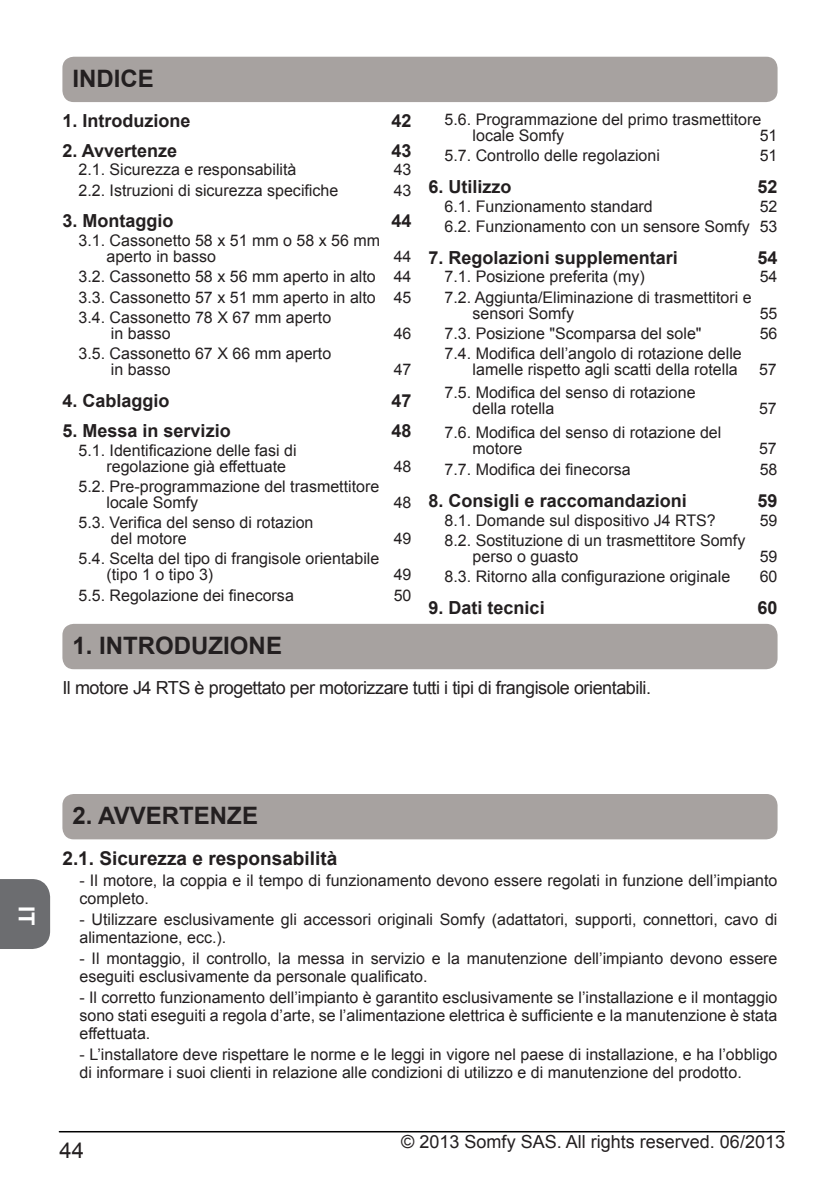
<style>
.page{position:relative;width:840px;height:1191px;background:#fff}
.page>*{position:absolute;margin:0;border:0;box-sizing:border-box;transform-origin:0 0}
.t1{font:700 24px "Arial";color:#231f20}
.t2{font:22px "Arial";color:#231f20}
.t3{font:700 22px "Arial";color:#fff}
.t4{font:700 19px "Arial";color:#231f20}
.t5{font:700 18px "Arial";color:#231f20}
.t6{font:18px "Arial";letter-spacing:-.025em;color:#231f20}
.t7{font:18px "Arial";color:#231f20}
.t8{font:16px/16px "Arial";color:#231f20}
</style>
<div class="page">
<hr style="left:59px;top:1131px;width:725px;height:1px;background:#000">
<div style="left:0;top:879px;width:50px;height:70px;background:#6c6d70"></div>
<div style="left:62px;top:794px;width:715px;height:45px;background:#a7a2a0;border-radius:11px"></div>
<div style="left:62px;top:57px;width:715px;height:45px;background:#a7a2a0;border-radius:11px"></div>
<div style="left:62px;top:624px;width:715px;height:45px;background:#a7a2a0;border-radius:11px"></div>
<h1 class="t1" style="left:72px;top:62px;width:83px">INDICE</h1>
<p class="t5" style="left:62px;top:108px;width:130px">1. Introduzione</p>
<p class="t5" style="left:391px;top:108px;width:22px">42</p>
<p class="t5" style="left:62px;top:138px;width:116px">2. Avvertenze</p>
<p class="t5" style="left:391px;top:138px;width:22px">43</p>
<p class="t8" style="left:78px;top:162px;width:219px">2.1. Sicurezza e responsabilità</p>
<p class="t8" style="left:393px;top:162px;width:19px">43</p>
<p class="t8" style="left:78px;top:182px;width:261px">2.2. Istruzioni di sicurezza specifiche</p>
<p class="t8" style="left:393px;top:182px;width:19px">43</p>
<p class="t5" style="left:62px;top:209px;width:113px">3. Montaggio</p>
<p class="t5" style="left:391px;top:209px;width:22px">44</p>
<p class="t8" style="left:106px;top:233px;width:275px;text-indent:-28px">3.1. Cassonetto 58 x 51 mm o 58 x 56 mm aperto in basso</p>
<p class="t8" style="left:78px;top:246px;width:334px;line-height:20.2px;text-align:justify;text-indent:315px">44<br>3.2. Cassonetto 58 x 56 mm aperto in alto 44<br>3.3. Cassonetto 57 x 51 mm aperto in alto 45<br>3.4. Cassonetto 78 X 67 mm aperto</p>
<p class="t8" style="left:111px;top:325px;width:61px">in basso</p>
<p class="t8" style="left:393px;top:325px;width:19px">46</p>
<p class="t8" style="left:111px;top:346px;width:222px;text-indent:-32px">3.5. Cassonetto 67 X 66 mm aperto in basso</p>
<p class="t8" style="left:393px;top:362px;width:19px">47</p>
<p class="t5" style="left:62px;top:388px;width:109px">4. Cablaggio</p>
<p class="t5" style="left:391px;top:388px;width:22px">47</p>
<p class="t5" style="left:62px;top:418px;width:170px">5. Messa in servizio</p>
<p class="t5" style="left:391px;top:418px;width:22px">48</p>
<p class="t8" style="left:106px;top:442px;width:191px;text-indent:-28px">5.1. Identificazione delle fasi di regolazione già effettuate</p>
<p class="t8" style="left:393px;top:458px;width:19px">48</p>
<p class="t8" style="left:106px;top:478px;width:274px;text-indent:-28px">5.2. Pre-programmazione del trasmettitore locale Somfy</p>
<p class="t8" style="left:111px;top:515px;width:204px;text-indent:-32px">5.3. Verifica del senso di rotazion del motore</p>
<p class="t8" style="left:106px;top:551px;width:274px;text-indent:-28px">5.4. Scelta del tipo di frangisole orientabile (tipo 1 o tipo 3)</p>
<p class="t8" style="left:393px;top:494px;width:19px">48</p>
<p class="t8" style="left:393px;top:531px;width:19px">49</p>
<p class="t8" style="left:393px;top:567px;width:19px">49</p>
<p class="t8" style="left:78px;top:587px;width:217px">5.5. Regolazione dei finecorsa</p>
<p class="t8" style="left:393px;top:587px;width:19px">50</p>
<p class="t8" style="left:472px;top:112px;width:290px;text-indent:-28px">5.6. Programmazione del primo trasmettitore locale Somfy</p>
<p class="t8" style="left:759px;top:128px;width:19px">51</p>
<p class="t8" style="left:444px;top:148px;width:217px">5.7. Controllo delle regolazioni</p>
<p class="t8" style="left:759px;top:148px;width:19px">51</p>
<p class="t5" style="left:428px;top:175px;width:85px">6. Utilizzo</p>
<p class="t5" style="left:757px;top:175px;width:22px">52</p>
<p class="t8" style="left:444px;top:198px;width:210px">6.1. Funzionamento standard</p>
<p class="t8" style="left:444px;top:196px;width:334px;line-height:20.2px;text-align:right">52<br>6.2. Funzionamento con un sensore Somfy 53</p>
<p class="t5" style="left:428px;top:245px;width:251px">7. Regolazioni supplementari</p>
<p class="t5" style="left:757px;top:245px;width:22px">54</p>
<p class="t8" style="left:444px;top:269px;width:202px">7.1. Posizione preferita (my)</p>
<p class="t8" style="left:759px;top:269px;width:19px">54</p>
<p class="t8" style="left:472px;top:289px;width:280px;text-indent:-28px">7.2. Aggiunta/Eliminazione di trasmettitori e sensori Somfy</p>
<p class="t8" style="left:759px;top:305px;width:19px">55</p>
<p class="t8" style="left:444px;top:325px;width:258px">7.3. Posizione "Scomparsa del sole"</p>
<p class="t8" style="left:759px;top:325px;width:19px">56</p>
<p class="t8" style="left:444px;top:346px;width:299px;text-align:right">7.4. Modifica dell’angolo di rotazione delle lamelle rispetto agli scatti della rotella</p>
<p class="t8" style="left:758px;top:362px;width:19px">57</p>
<p class="t8" style="left:472px;top:385px;width:224px;text-indent:-28px">7.5. Modifica del senso di rotazione della rotella</p>
<p class="t8" style="left:472px;top:425px;width:250px;text-indent:-28px">7.6. Modifica del senso di rotazione del motore</p>
<p class="t8" style="left:758px;top:401px;width:19px">57</p>
<p class="t8" style="left:758px;top:441px;width:19px">57</p>
<p class="t8" style="left:444px;top:462px;width:187px">7.7. Modifica dei finecorsa</p>
<p class="t8" style="left:759px;top:462px;width:19px">58</p>
<p class="t5" style="left:428px;top:488px;width:260px">8. Consigli e raccomandazioni</p>
<p class="t5" style="left:757px;top:488px;width:22px">59</p>
<p class="t8" style="left:444px;top:512px;width:272px">8.1. Domande sul dispositivo J4 RTS?</p>
<p class="t8" style="left:759px;top:512px;width:19px">59</p>
<p class="t8" style="left:472px;top:532px;width:274px;text-indent:-28px">8.2. Sostituzione di un trasmettitore Somfy perso o guasto</p>
<p class="t8" style="left:759px;top:548px;width:19px">59</p>
<p class="t8" style="left:444px;top:569px;width:287px">8.3. Ritorno alla configurazione originale</p>
<p class="t8" style="left:759px;top:569px;width:19px">60</p>
<p class="t5" style="left:428px;top:595px;width:118px">9. Dati tecnici</p>
<p class="t5" style="left:757px;top:595px;width:22px">60</p>
<h1 class="t1" style="left:72px;top:629px;width:42px">1. intr</h1>
<h1 class="t1" style="left:155px;top:629px;width:110px">oduzione</h1>
<p class="t6" style="left:62px;top:675px;width:590px">Il motore J4 RTS è progettato per motorizzare tutti i tipi di frangisole orientabili.</p>
<h2 class="t3" style="left:41px;top:906px;width:21px;rotate:90deg">IT</h2>
<h1 class="t1" style="left:72px;top:799px;width:59px">2. avverten</h1>
<h1 class="t1" style="left:227px;top:799px;width:29px">ze</h1>
<p class="t4" style="left:62px;top:845px;width:276px">2.1. Sicurezza e responsabilità</p>
<p class="t8" style="left:79px;top:871px;width:699px;line-height:18px">- Il motore, la coppia e il tempo di funzionamento devono essere regolati in funzione dell’impianto completo.</p>
<p class="t8" style="left:79px;top:910px;width:699px;line-height:18px">- Utilizzare esclusivamente gli accessori originali Somfy (adattatori, supporti, connettori, cavo di alimentazione, ecc.).</p>
<p class="t8" style="left:79px;top:949px;width:699px;line-height:18px">- Il montaggio, il controllo, la messa in servizio e la manutenzione dell’impianto devono essere eseguiti esclusivamente da personale qualificato.</p>
<p class="t8" style="left:79px;top:988px;width:699px;line-height:18px;text-align:justify">- Il corretto funzionamento dell’impianto è garantito esclusivamente se l’installazione e il montaggio sono stati eseguiti a regola d’arte, se l’alimentazione elettrica è sufficiente e la manutenzione è stata effettuata.</p>
<p class="t8" style="left:79px;top:1045px;width:699px;line-height:18px">- L’installatore deve rispettare le norme e le leggi in vigore nel paese di installazione, e ha l’obbligo di informare i suoi clienti in relazione alle condizioni di utilizzo e di manutenzione del prodotto.</p>
<h2 class="t2" style="left:60px;top:1136px;width:26px">44</h2>
<p class="t7" style="left:401px;top:1130px;width:385px">© 2013 Somfy SAS. All rights reserved. 06/2013</p>
</div>
